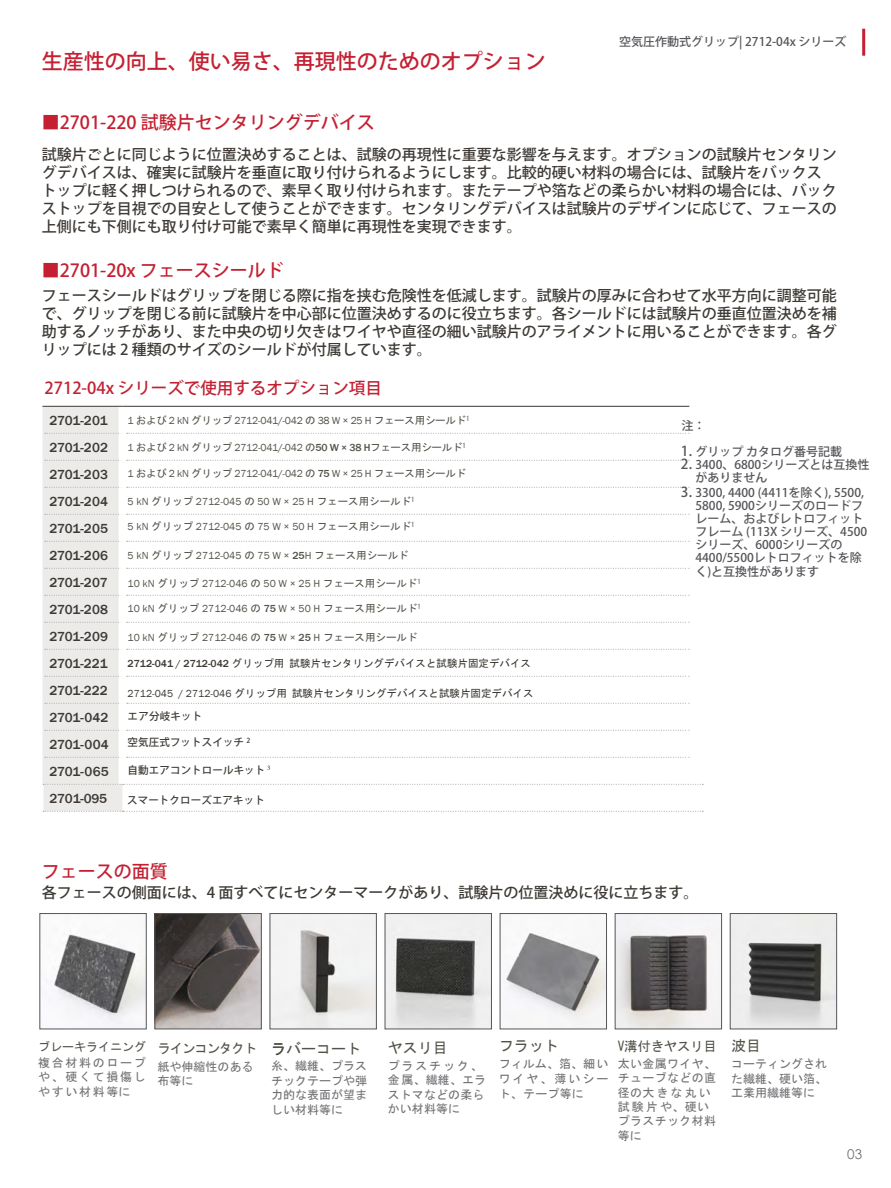
<style>
.page{position:relative;width:891px;height:1188px;background:#fff}
.page>*{position:absolute;margin:0;border:0;box-sizing:border-box;transform-origin:0 0}
.t1{font:500 21px "Koz Go Pr 6 N";color:#c42032}
.t2{font:500 18px "Koz Go Pr 6 N";color:#c42032}
.t3{font:500 16.5px "Koz Go Pr 6 N";color:#c42032}
.t4{font:500 15px/18px "Koz Go Pr 6 N";color:#3e3935}
.t5{font:500 15px/18px "Koz Go Pr 6 N";color:#3d3934;text-align:justify}
.t6{font:15px "MS Gothic";color:#54534a}
.t7{font:15px "MS Gothic";color:#54534a}
.t8{font:500 13.5px "Franklin Gothic";letter-spacing:-.01em;color:#3d3934}
.t9{font:13.5px "MS Gothic";letter-spacing:-.02em;color:#54534a}
.t10{font:13.5px "MS Gothic";letter-spacing:-.09em;color:#54534a}
.t11{font:13.5px "Century Gothic";color:#717074}
.t12{font:500 12px/13.2px "Koz Go Pr 6 N";color:#55565a}
.t13{font:12px/14.5px "MS Gothic";letter-spacing:.025em;color:#717074;text-align:justify}
.t14{font:12px/14.7px "MS Gothic";color:#717074;text-align:justify}
.t15{font:12px/14.9px "MS Gothic";color:#717074}
.t16{font:12px "MS Gothic";color:#54534a}
.t17{font:10.5px "Franklin Gothic";color:#54534a}
.t18{font:10.5px "Franklin Gothic";letter-spacing:-.025em;color:#54534a}
.t19{font:500 10.5px "Koz Go Pr 6 N";letter-spacing:.01em;color:#3d3934}
.t20{font:500 10.5px "Franklin Gothic";color:#3d3934}
.t21{font:10.5px "Franklin Gothic";color:#3d3934}
.s1{font-family:"MS Gothic";font-weight:400}
.s2{font-family:"MS Gothic"}
.s3{font-size:13.65px}
.s4{font-weight:500}
.s5{font-style:inherit}
</style>
<div class="page">
<hr style="left:862px;top:29px;width:3px;height:27px;background:#c42032">
<svg style="left:116px;top:405px;width:13px;height:1px"></svg>
<hr style="left:42px;top:407px;width:2px;height:26px;background:#ecebea">
<hr style="left:42px;top:433px;width:2px;height:27px;background:#ecebea">
<hr style="left:42px;top:460px;width:2px;height:27px;background:#ecebea">
<hr style="left:42px;top:487px;width:2px;height:27px;background:#ecebea">
<hr style="left:42px;top:514px;width:2px;height:27px;background:#ecebea">
<hr style="left:42px;top:541px;width:2px;height:27px;background:#ecebea">
<hr style="left:42px;top:568px;width:2px;height:27px;background:#ecebea">
<hr style="left:42px;top:595px;width:2px;height:27px;background:#ecebea">
<hr style="left:42px;top:622px;width:2px;height:27px;background:#ecebea">
<hr style="left:42px;top:649px;width:2px;height:27px;background:#ecebea">
<hr style="left:42px;top:676px;width:2px;height:27px;background:#ecebea">
<hr style="left:42px;top:703px;width:2px;height:27px;background:#ecebea">
<hr style="left:42px;top:730px;width:2px;height:27px;background:#ecebea">
<hr style="left:42px;top:757px;width:2px;height:27px;background:#ecebea">
<hr style="left:42px;top:406px;width:80px;height:1px;background:#3d3934">
<img style="left:54px;top:932px;width:91px;height:95px">
<div style="left:39px;top:913px;width:108px;height:116px;border:1px solid #55565a"></div>
<img style="left:272px;top:915px;width:103px;height:112px">
<div style="left:270px;top:913px;width:107px;height:116px;border:1px solid #55565a"></div>
<img style="left:387px;top:915px;width:103px;height:112px">
<div style="left:385px;top:913px;width:107px;height:116px;border:1px solid #55565a"></div>
<img style="left:505px;top:933px;width:100px;height:94px">
<div style="left:500px;top:913px;width:107px;height:116px;border:1px solid #55565a"></div>
<img style="left:732px;top:915px;width:103px;height:112px">
<div style="left:730px;top:913px;width:107px;height:116px;border:1px solid #55565a"></div>
<img style="left:617px;top:915px;width:103px;height:112px">
<div style="left:615px;top:913px;width:107px;height:116px;border:1px solid #55565a"></div>
<img style="left:157px;top:915px;width:103px;height:112px">
<div style="left:155px;top:913px;width:107px;height:116px;border:1px solid #55565a"></div>
<svg style="left:43px;top:406px;width:660px;height:406px"></svg>
<p class="t1" style="left:42px;top:50px;width:506px">生産性の向上、使い易さ、再現性のためのオプション</p>
<p class="t2" style="left:42px;top:112px;width:335px">■2701-220 試験片センタリングデバイス</p>
<p class="t12" style="left:619px;top:35px;width:229px">空気圧作動式グリップ| 2712-04x シリーズ</p>
<p class="t4" style="left:42px;top:146px;width:797px">試験片ごとに同じように位置決めすることは、試験の再現性に重要な影響を与えます。オプションの試験片センタリングデバイスは、確実に試験片を垂直に取り付けられるようにします。比較的硬い材料の場合には、試験片をバックストップに軽く押しつけられるので、素早く取り付けられます。またテープや箔などの柔らかい材料の場合には、バックストップを目視での目安として使うことができます。センタリングデバイスは試験片のデザインに応じて、フェースの上側にも下側にも取り付け可能で素早く簡単に再現性を実現できます。</p>
<p class="t2" style="left:42px;top:261px;width:244px">■2701-20x フェースシールド</p>
<p class="t5" style="left:42px;top:286px;width:797px">フェースシールドはグリップを閉じる際に指を挟む危険性を低減します。試験片の厚みに合わせて水平方向に調整可能で、グリップを閉じる前に試験片を中心部に位置決めするのに役立ちます。各シールドには試験片の垂直位置決めを補助するノッチがあり、また中央の切り欠きはワイヤや直径の細い試験片のアライメントに用いることができます。各グリップには 2 種類のサイズのシールドが付属しています。</p>
<p class="t3" style="left:45px;top:379px;width:339px">2712-04x シリーズで使用するオプション項目</p>
<p class="t8" style="left:49px;top:412px;width:60px">2701-201</p>
<p class="t8" style="left:49px;top:439px;width:60px">2701-202</p>
<p class="t8" style="left:49px;top:466px;width:60px">2701-203</p>
<p class="t8" style="left:49px;top:493px;width:60px">2701-204</p>
<p class="t8" style="left:49px;top:520px;width:60px">2701-205</p>
<p class="t8" style="left:49px;top:547px;width:60px">2701-206</p>
<p class="t8" style="left:49px;top:574px;width:60px">2701-207</p>
<p class="t8" style="left:49px;top:601px;width:60px">2701-208</p>
<p class="t8" style="left:49px;top:628px;width:60px">2701-209</p>
<p class="t8" style="left:49px;top:655px;width:60px">2701-221</p>
<p class="t20" style="left:128px;top:657px;width:405px">2712-041 / 2712-042 <span class="s1">グリップ用 試験片</span><span class="s1">センタリングデバイス</span><span class="s1">と試験片</span><span class="s1">固定デバイス</span></p>
<p class="t8" style="left:49px;top:682px;width:60px">2701-222</p>
<p class="t21" style="left:128px;top:687px;width:407px">2712-045 / 2712-046 <span class="s2">グリップ用 試験片</span><span class="s2">センタリングデバイス</span><span class="s2">と試験片</span><span class="s2">固定デバイス</span></p>
<p class="t8" style="left:49px;top:709px;width:61px">2701-042</p>
<p class="t19" style="left:128px;top:710px;width:76px">エア分岐キット</p>
<p class="t8" style="left:49px;top:736px;width:61px">2701-004</p>
<p class="t19" style="left:128px;top:736px;width:124px">空気圧式フットスイッチ <sup>2</sup></p>
<p class="t8" style="left:49px;top:763px;width:61px">2701-065</p>
<p class="t19" style="left:128px;top:764px;width:144px">自動エアコントロールキット <sup>3</sup></p>
<p class="t18" style="left:128px;top:415px;width:343px">1 <span class="s2">および</span> 2 kN <span class="s2">グリップ</span> 2712-041/-042 <span class="s2">の</span> 38 W × 25 H <span class="s2">フェ</span><span class="s2">ー</span><span class="s2">ス用シールド</span><sup>1</sup></p>
<p class="t12" style="left:681px;top:419px;width:25px">注：</p>
<p class="t12" style="left:681px;top:446px;width:163px"><span class="s3">1.</span> グリップ カタログ番号記載</p>
<p class="t12" style="left:695px;top:458px;width:175px;text-indent:-14px"><span class="s3">2.</span> 3400、6800シリーズとは互換性がありません</p>
<p class="t12" style="left:695px;top:486px;width:173px;text-indent:-14px"><span class="s3">3.</span> 3300, 4400 (4411を除く), 5500,<br>5800, 5900シリーズのロードフレーム、およびレトロフィットフレーム (113X シリーズ、4500シリーズ、6000シリーズの<br>4400/5500レトロフィットを除く)と互換性があります</p>
<p class="t18" style="left:128px;top:441px;width:340px">1 <span class="s2">および</span> 2 kN <span class="s2">グリップ</span> 2712-041/-042 <span class="s2">の</span><span class="s4">50 W × 38 H</span><span class="s2">フェ</span><span class="s2">ー</span><span class="s2">ス用シールド</span><sup>1</sup></p>
<p class="t18" style="left:128px;top:467px;width:340px">1 <span class="s2">および</span> 2 kN <span class="s2">グリップ</span> 2712-041/-042 <span class="s2">の</span> <span class="s4">75</span> W × 25 H <span class="s2">フェ</span><span class="s2">ー</span><span class="s2">ス用シールド</span></p>
<p class="t17" style="left:128px;top:496px;width:289px">5 kN <span class="s2">グリップ</span> 2712-045 <span class="s2">の</span> 50 W × 25 H <span class="s2">フェ</span><span class="s2">ー</span><span class="s2">ス用シールド</span><sup>1</sup></p>
<p class="t17" style="left:128px;top:521px;width:289px">5 kN <span class="s2">グリップ</span> 2712-045 <span class="s2">の</span> 75 W × 50 H <span class="s2">フェ</span><span class="s2">ー</span><span class="s2">ス用シールド</span><sup>1</sup></p>
<p class="t17" style="left:128px;top:550px;width:283px">5 kN <span class="s2">グリップ</span> 2712-045 <span class="s2">の</span> 75 W × <span class="s4">25</span>H <span class="s2">フェ</span><span class="s2">ー</span><span class="s2">ス用シールド</span></p>
<p class="t17" style="left:128px;top:577px;width:295px">10 kN <span class="s2">グリップ</span> 2712-046 <span class="s2">の</span> 50 W × 25 H <span class="s2">フェ</span><span class="s2">ー</span><span class="s2">ス用シールド</span><sup>1</sup></p>
<p class="t17" style="left:128px;top:603px;width:295px">10 kN <span class="s2">グリップ</span> 2712-046 <span class="s2">の</span> <span class="s4">75</span> W × 50 H <span class="s2">フェ</span><span class="s2">ー</span><span class="s2">ス用シールド</span><sup>1</sup></p>
<p class="t17" style="left:128px;top:632px;width:291px">10 kN <span class="s2">グリップ</span> 2712-046 <span class="s2">の</span> <span class="s4">75</span> W × <span class="s4">25</span> H <span class="s2">フェ</span><span class="s2">ー</span><span class="s2">ス用シールド</span></p>
<p class="t8" style="left:49px;top:790px;width:59px">2701-095</p>
<p class="t19" style="left:127px;top:794px;width:139px">スマートクローズエアキット</p>
<p class="t2" style="left:42px;top:861px;width:128px">フェースの面質</p>
<p class="t5" style="left:42px;top:884px;width:658px">各フェースの側面には、4 面すべてにセンターマークがあり、試験片の位置決めに役に立ちます。</p>
<p class="t16" style="left:38px;top:1041px;width:109px">ブレーキライニング</p>
<p class="t13" style="left:38px;top:1055px;width:109px">複合材料のロープや、硬くて損傷しやすい材料<span class="s5">等に</span></p>
<p class="t10" style="left:158px;top:1042px;width:101px">ラインコンタクト</p>
<p class="t15" style="left:158px;top:1059px;width:97px">紙や伸縮性のある布<span class="s5">等に</span></p>
<p class="t6" style="left:271px;top:1041px;width:91px">ラバーコート</p>
<p class="t13" style="left:271px;top:1059px;width:97px">糸、繊維、プラスチックテープや弾力的な表面が望ましい材料<span class="s5">等に</span></p>
<p class="t6" style="left:388px;top:1040px;width:61px">ヤスリ目</p>
<p class="t13" style="left:388px;top:1058px;width:100px;text-align:left">プラスチック、金属、繊維、エラストマなどの柔らかい材料<span class="s5">等に</span></p>
<p class="t6" style="left:499px;top:1038px;width:61px">フラット</p>
<p class="t13" style="left:499px;top:1057px;width:111px">フィルム、箔、細いワイヤ、薄いシート、テープ<span class="s5">等に</span></p>
<p class="t9" style="left:618px;top:1040px;width:101px">V溝付きヤスリ目</p>
<p class="t13" style="left:618px;top:1056px;width:100px;text-align:left">太い金属ワイヤ、チューブなどの直径の大きな丸い試験片や、硬いプラスチック材料</p>
<p class="t14" style="left:618px;top:1129px;width:25px">等に</p>
<p class="t7" style="left:731px;top:1038px;width:31px">波目</p>
<p class="t14" style="left:731px;top:1056px;width:97px">コーティングされた繊維、硬い箔、工業用繊維等に</p>
<p class="t11" style="left:847px;top:1145px;width:16px">03</p>
</div>
